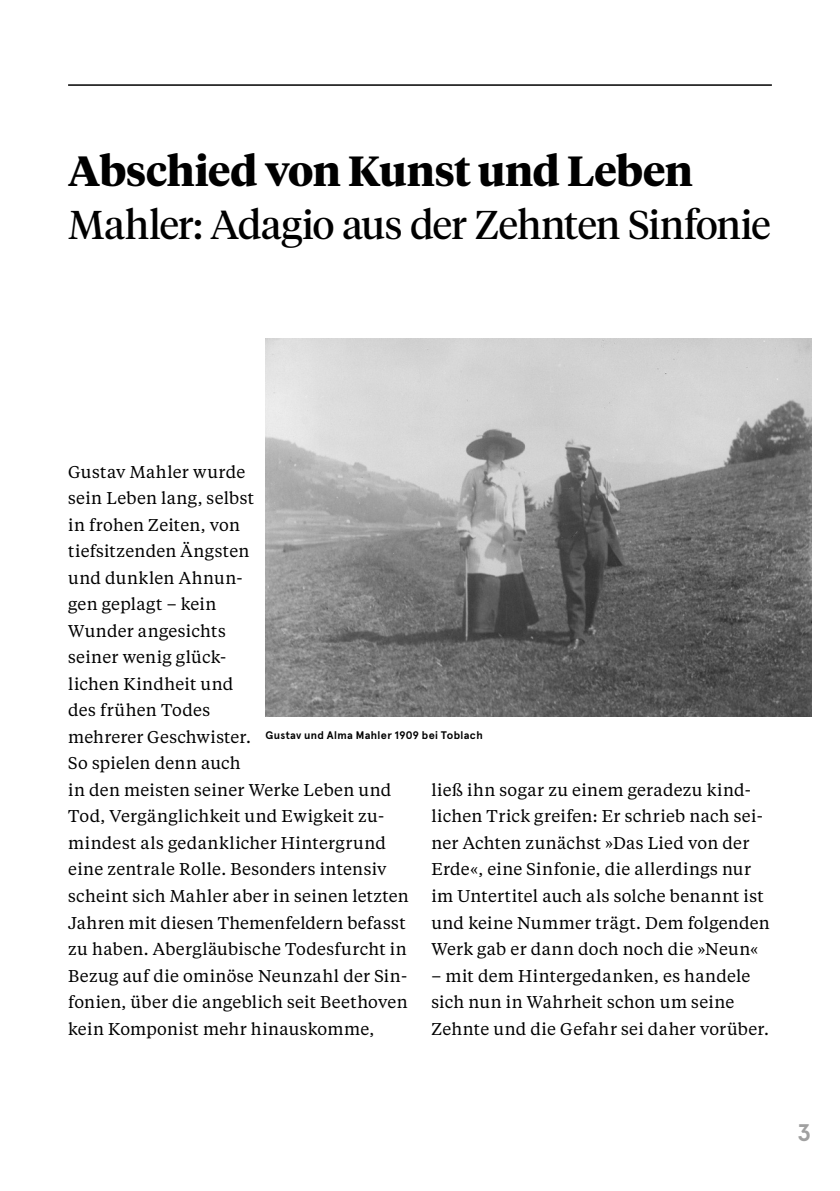
<style>
.page{position:relative;width:840px;height:1191px;background:#fff}
.page>*{position:absolute;margin:0;border:0;box-sizing:border-box;transform-origin:0 0}
.t1{font:700 42px "Tiempos Headline";letter-spacing:-.005em;color:#000}
.t2{font:40px "Tiempos Headline";letter-spacing:-.015em;color:#000}
.t3{font:700 24px "Apercu Mono Pro";color:#a0a0a0}
.t4{font:17px/26.6px "Tiempos Text Regular 2";letter-spacing:.01em;color:#000}
.t5{font:11px "Apercu Pro Bold 4";letter-spacing:.03em;color:#000}
</style>
<div class="page">
<img style="left:265px;top:339px;width:546px;height:377px">
<hr style="left:68px;top:84px;width:703px;height:2px;background:#000">
<h1 class="t1" style="left:68px;top:142px;width:626px">Abschied von Kunst und Leben</h1>
<h2 class="t2" style="left:68px;top:197px;width:703px">Mahler: Adagio aus der Zehnten Sinfonie</h2>
<p class="t4" style="left:68px;top:457px;width:342px">Gustav Mahler wurde<br>sein Leben lang, selbst<br>in frohen Zeiten, von<br>tiefsitzenden Ängsten<br>und dunklen Ahnun-<br>gen geplagt – kein<br>Wunder angesichts<br>seiner wenig glück-<br>lichen Kindheit und<br>des frühen Todes<br>mehrerer Geschwister.<br>So spielen denn auch<br>in den meisten seiner Werke Leben und<br>Tod, Vergänglichkeit und Ewigkeit zu&shy;mindest als gedanklicher Hintergrund eine zentrale Rolle. Besonders intensiv scheint sich Mahler aber in seinen letzten<br>Jahren mit diesen Themenfeldern befasst zu haben. Abergläubische Todesfurcht in<br>Bezug auf die ominöse Neunzahl der Sin&shy;fonien, über die angeblich seit Beethoven kein Komponist mehr hinauskomme,</p>
<p class="t5" style="left:265px;top:726px;width:219px">Gustav und Alma Mahler 1909 bei Toblach</p>
<p class="t4" style="left:431px;top:776px;width:340px">ließ ihn sogar zu einem geradezu kind&shy;lichen Trick greifen: Er schrieb nach sei&shy;ner Achten zunächst »Das Lied von der Erde«, eine Sinfonie, die allerdings nur im Untertitel auch als solche benannt ist und keine Nummer trägt. Dem folgenden Werk gab er dann doch noch die »Neun«</p>
<p class="t4" style="left:431px;top:961px;width:339px">– mit dem Hintergedanken, es handele sich nun in Wahrheit schon um seine<br>Zehnte und die Gefahr sei daher vorüber.</p>
<h3 class="t3" style="left:796px;top:1113px;width:16px">3</h3>
</div>
